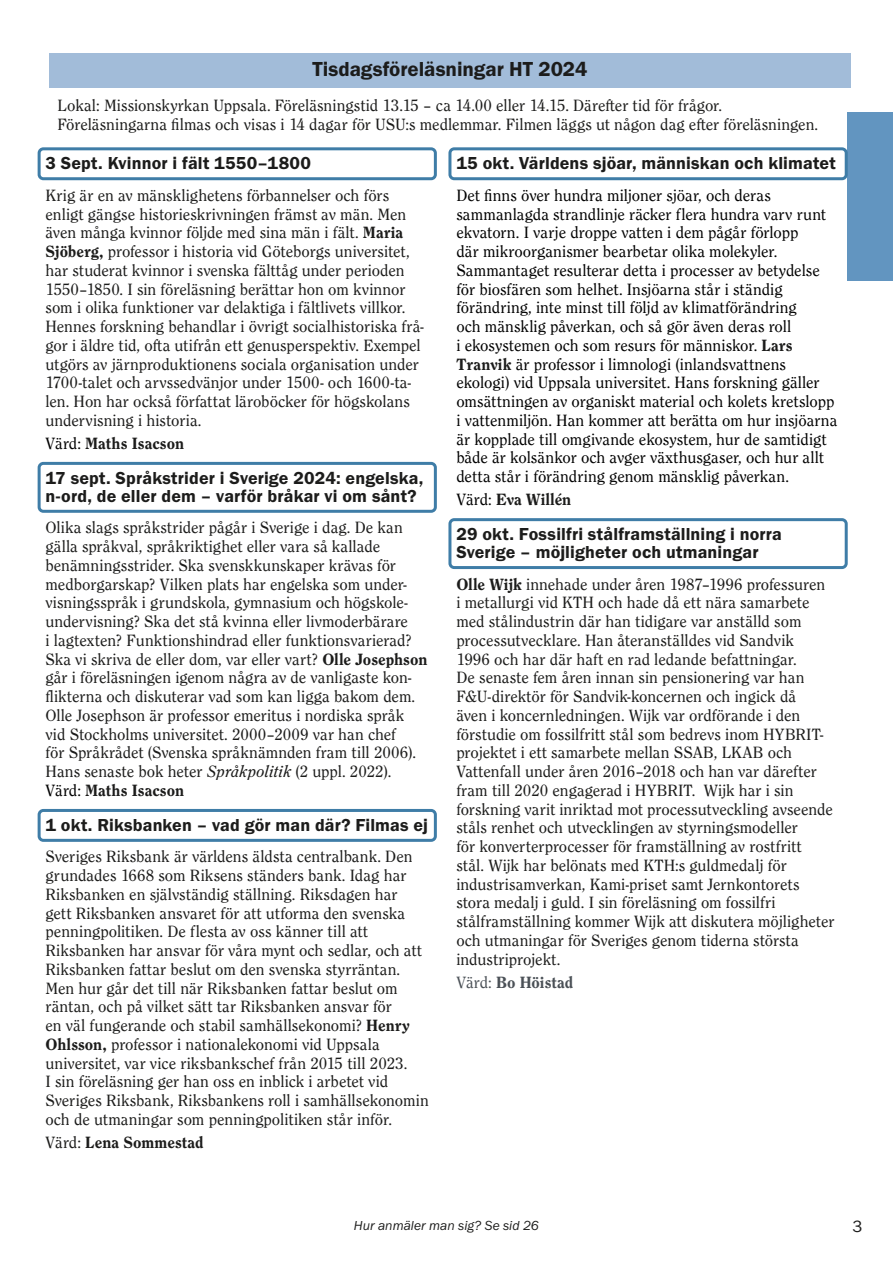
<style>
.page{position:relative;width:893px;height:1263px;background:#fff}
.page>*{position:absolute;margin:0;border:0;box-sizing:border-box;transform-origin:0 0}
.t1{font:600 21px "Franklin Gothic Pro";letter-spacing:-.005em;color:#1c1c1b}
.t2{font:600 18px/18px "Franklin Gothic Pro";letter-spacing:.005em;color:#1c1c1b}
.t3{font:16.95px/18.8px "Clearface Pro";color:#1c1c1b}
.t4{font:16.95px/18.8px "Clearface Pro";color:#000}
.t5{font:800 16.95px "Clearface Pro";letter-spacing:.005em;color:#1c1c1b}
.t6{font:800 16.95px "Clearface Pro";color:#4a5056}
.t7{font:16.95px "Franklin Gothic Pro";color:#1c1c1b}
.t8{font:italic 13.5px "Franklin Gothic Pro";color:#1c1c1b}
.s1{font-weight:800}
.s2{font-weight:400;color:#000}
.s3{font-style:italic}
.s4{color:#000}
.s5{font-weight:400}
.s6{font-weight:800;color:#1c1c1b}
</style>
<div class="page">
<div style="left:848px;top:112px;width:45px;height:169px;background:#6295c0"></div>
<div style="left:49px;top:53px;width:802px;height:35px;background:#a2bcd9"></div>
<div style="left:38px;top:147px;width:399px;height:33px;border:3px solid #3f7da7;border-radius:4px"></div>
<div style="left:38px;top:462px;width:399px;height:51px;border:3px solid #3f7da7;border-radius:4px"></div>
<div style="left:38px;top:809px;width:399px;height:33px;border:3px solid #3f7da7;border-radius:4px"></div>
<div style="left:448px;top:147px;width:400px;height:33px;border:3px solid #3f7da7;border-radius:4px"></div>
<div style="left:448px;top:518px;width:400px;height:51px;border:3px solid #3f7da7;border-radius:4px"></div>
<p class="t1" style="left:312px;top:53px;width:276px">Tisdagsföreläsningar HT 2024</p>
<p class="t3" style="left:57px;top:95px;width:762px">Lokal: Missionskyrkan Uppsala. Föreläsningstid 13.15 – ca 14.00 eller 14.15. Därefter tid för frågor.<br>Föreläsningarna filmas och visas i 14 dagar för USU:s medlemmar. Filmen läggs ut någon dag efter föreläsningen.</p>
<p class="t2" style="left:45px;top:153px;width:267px">3 Sept. Kvinnor i fält 1550–1800</p>
<p class="t3" style="left:45px;top:184px;width:380px">Krig är en av mänsklighetens förbannelser och förs enligt gängse historieskrivningen främst av män. Men även många kvinnor följde med sina män i fält. <span class="s1">Maria Sjöberg,</span> professor i historia vid Göteborgs universitet, har studerat kvinnor i svenska fälttåg under perioden 1550–1850. I sin föreläsning berättar hon om kvinnor som i olika funktioner var delaktiga i fältlivets villkor.<br>Hennes forskning behandlar i övrigt socialhistoriska frå&shy;gor i äldre tid, ofta utifrån ett genusperspektiv. Exempel utgörs av järnproduktionens sociala organisation under 1700-talet och arvssedvänjor under 1500- och 1600-ta&shy;len. Hon har också författat läroböcker för högskolans undervisning i historia.</p>
<p class="t5" style="left:45px;top:430px;width:140px"><span class="s2">Värd:</span> Maths Isacson</p>
<p class="t2" style="left:45px;top:468px;width:379px">17 sept. Språkstrider i Sverige 2024: engelska, n-ord, de eller dem – varför bråkar vi om sånt?</p>
<p class="t3" style="left:45px;top:517px;width:383px">Olika slags språkstrider pågår i Sverige i dag. De kan gälla språkval, språkriktighet eller vara så kallade benämningsstrider. Ska svenskkunskaper krävas för medborgarskap? Vilken plats har engelska som under&shy;visningsspråk i grundskola, gymnasium och högskole&shy;undervisning? Ska det stå kvinna eller livmoderbärare<br>i lagtexten? Funktionshindrad eller funktionsvarierad?<br>Ska vi skriva de eller dom, var eller vart? <span class="s1">Olle Josephson </span>går i föreläsningen igenom några av de vanligaste kon&shy;flikterna och diskuterar vad som kan ligga bakom dem.<br>Olle Josephson är professor emeritus i nordiska språk vid Stockholms universitet. 2000–2009 var han chef<br>för Språkrådet (Svenska språknämnden fram till 2006).<br>Hans senaste bok heter <span class="s3">Språkpolitik</span> (2 uppl. 2022).<br><span class="s4">Värd:</span> <span class="s1">Maths Isacson</span></p>
<p class="t2" style="left:45px;top:815px;width:384px">1 okt. Riksbanken – vad gör man där? Filmas ej</p>
<p class="t3" style="left:45px;top:846px;width:385px">Sveriges Riksbank är världens äldsta centralbank. Den grundades 1668 som Riksens ständers bank. Idag har Riksbanken en självständig ställning. Riksdagen har<br>gett Riksbanken ansvaret för att utforma den svenska penningpolitiken. De flesta av oss känner till att Riksbanken har ansvar för våra mynt och sedlar, och att Riksbanken fattar beslut om den svenska styrräntan.<br>Men hur går det till när Riksbanken fattar beslut om räntan, och på vilket sätt tar Riksbanken ansvar för<br>en väl fungerande och stabil samhällsekonomi? <span class="s1">Henry Ohlsson,</span> professor i nationalekonomi vid Uppsala universitet, var vice riksbankschef från 2015 till 2023.<br>I sin föreläsning ger han oss en inblick i arbetet vid Sveriges Riksbank, Riksbankens roll i samhällsekonomin och de utmaningar som penningpolitiken står inför.</p>
<p class="t5" style="left:45px;top:1129px;width:160px"><span class="s5">Värd:</span> Lena Sommestad</p>
<p class="t2" style="left:456px;top:153px;width:381px">15 okt. Världens sjöar, människan och klimatet</p>
<p class="t4" style="left:456px;top:184px;width:382px">Det finns över hundra miljoner sjöar, och deras sammanlagda strandlinje räcker flera hundra varv runt ekvatorn. I varje droppe vatten i dem pågår förlopp<br>där mikroorganismer bearbetar olika molekyler.<br>Sammantaget resulterar detta i processer av betydelse för biosfären som helhet. Insjöarna står i ständig förändring, inte minst till följd av klimatförändring<br>och mänsklig påverkan, och så gör även deras roll<br>i ekosystemen och som resurs för människor. <span class="s6">Lars Tranvik</span> är professor i limnologi (inlandsvattnens ekologi) vid Uppsala universitet. Hans forskning gäller omsättningen av organiskt material och kolets kretslopp i vattenmiljön. Han kommer att berätta om hur insjöarna är kopplade till omgivande ekosystem, hur de samtidigt både är kolsänkor och avger växthusgaser, och hur allt detta står i förändring genom mänsklig påverkan.</p>
<p class="t5" style="left:456px;top:486px;width:116px"><span class="s2">Värd:</span> Eva Willén</p>
<p class="t2" style="left:456px;top:524px;width:327px">29 okt. Fossilfri stålframställning i norra<br>Sverige – möjligheter och utmaningar</p>
<p class="t3" style="left:456px;top:573px;width:380px"><span class="s1">Olle Wijk</span> innehade under åren 1987–1996 professuren<br>i metallurgi vid KTH och hade då ett nära samarbete med stålindustrin där han tidigare var anställd som processutvecklare. Han återanställdes vid Sandvik<br>1996 och har där haft en rad ledande befattningar.<br>De senaste fem åren innan sin pensionering var han F&amp;U-direktör för Sandvik-koncernen och ingick då<br>även i koncernledningen. Wijk var ordförande i den förstudie om fossilfritt stål som bedrevs inom HYBRIT&shy;projektet i ett samarbete mellan SSAB, LKAB och Vattenfall under åren 2016–2018 och han var därefter fram till 2020 engagerad i HYBRIT. Wijk har i sin forskning varit inriktad mot processutveckling avseende ståls renhet och utvecklingen av styrningsmodeller<br>för konverterprocesser för framställning av rostfritt<br>stål. Wijk har belönats med KTH:s guldmedalj för industrisamverkan, Kami-priset samt Jernkontorets stora medalj i guld. I sin föreläsning om fossilfri stålframställning kommer Wijk att diskutera möjligheter och utmaningar för Sveriges genom tiderna största industriprojekt.</p>
<p class="t6" style="left:456px;top:969px;width:118px"><span class="s5">Värd:</span> Bo Höistad</p>
<p class="t8" style="left:354px;top:1218px;width:186px">Hur anmäler man sig? Se sid 26</p>
<p class="t7" style="left:852px;top:1217px;width:11px">3</p>
</div>
